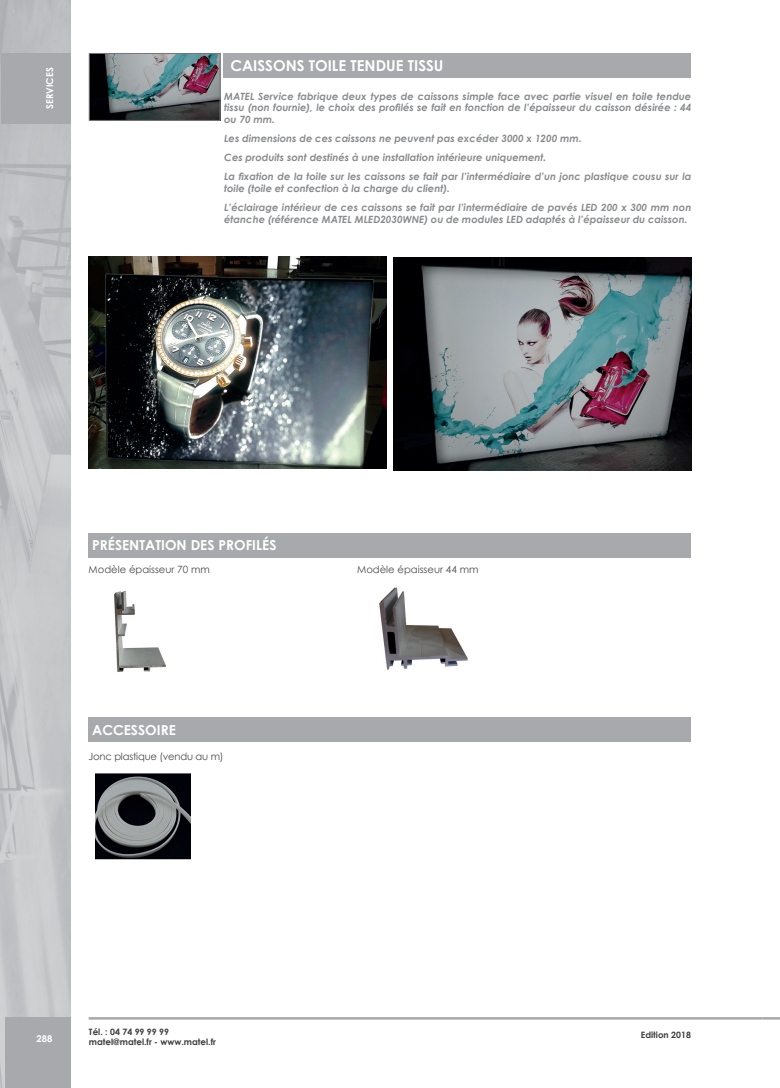
<style>
.page{position:relative;width:780px;height:1088px;background:#fff}
.page>*{position:absolute;margin:0;border:0;box-sizing:border-box;transform-origin:0 0}
.t1{font:700 15px "Century Gothic";color:#fff}
.t2{font:700 13.75px "Century Gothic";color:#fff}
.t3{font:italic 700 10px/19px "Century Gothic";color:#898b8e}
.t4{font:10px "Century Gothic";color:#4b4c4d}
.t5{font:10px "Century Gothic";letter-spacing:-.02em;color:#4b4c4d}
.t6{font:700 9.38px "Century Gothic";color:#fff}
.t7{font:700 8.75px/10.5px "Century Gothic";color:#3e3e3f}
</style>
<div class="page">
<img style="left:0;top:0;width:71px;height:1088px">
<div style="left:5px;top:1017px;width:66px;height:71px;background:#a8a9ad"></div>
<div style="left:2px;top:53px;width:69px;height:70px;background:#a8a9ad"></div>
<hr style="left:89px;top:1017px;width:673px;height:2px;background:#a8a9ad">
<svg style="left:762px;top:1017px;width:18px;height:2px"></svg>
<div style="left:223px;top:53px;width:468px;height:25px;background:#a8a9ad"></div>
<img style="left:91px;top:55px;width:127px;height:64px">
<div style="left:89px;top:53px;width:131px;height:68px;border:1px solid #76787b"></div>
<img style="left:89px;top:256px;width:297px;height:213px">
<img style="left:393px;top:258px;width:298px;height:212px">
<img style="left:379px;top:587px;width:89px;height:83px">
<img style="left:114px;top:591px;width:52px;height:81px">
<img style="left:96px;top:773px;width:94px;height:87px">
<div style="left:89px;top:533px;width:602px;height:24px;background:#a8a9ad"></div>
<div style="left:89px;top:717px;width:602px;height:25px;background:#a8a9ad"></div>
<p class="t6" style="left:43px;top:109px;width:43px;rotate:-90deg">SERVICES</p>
<h1 class="t1" style="left:230px;top:54px;width:215px">CAISSONS TOILE TENDUE TISSU</h1>
<p class="t3" style="left:224px;top:90px;width:468px;line-height:11.9px;text-align:justify">MATEL Service fabrique deux types de caissons simple face avec partie visuel en toile tendue tissu (non fournie), le choix des profilés se fait en fonction de l’épaisseur du caisson désirée : 44 ou 70 mm.</p>
<p class="t3" style="left:224px;top:129px;width:468px">Les dimensions de ces caissons ne peuvent pas excéder 3000 x 1200 mm.<br>Ces produits sont destinés à une installation intérieure uniquement.<br>La fixation de la toile sur les caissons se fait par l’intermédiaire d’un jonc plastique cousu sur la</p>
<p class="t3" style="left:224px;top:179px;width:468px">toile (toile et confection à la charge du client).<br>L’éclairage intérieur de ces caissons se fait par l’intermédiaire de pavés LED 200 x 300 mm non</p>
<p class="t3" style="left:224px;top:209px;width:464px">étanche (référence MATEL MLED2030WNE) ou de modules LED adaptés à l’épaisseur du caisson.</p>
<h2 class="t2" style="left:92px;top:535px;width:186px">PRÉSENTATION DES PROFILÉS</h2>
<p class="t4" style="left:89px;top:562px;width:123px">Modèle épaisseur 70 mm</p>
<p class="t4" style="left:357px;top:562px;width:123px">Modèle épaisseur 44 mm</p>
<h2 class="t2" style="left:92px;top:719px;width:85px">ACCESSOIRE</h2>
<p class="t5" style="left:89px;top:750px;width:136px">Jonc plastique (vendu au m)</p>
<p class="t6" style="left:37px;top:1031px;width:17px">288</p>
<p class="t7" style="left:89px;top:1026px;width:128px">Tél. : 04 74 99 99 99 matel@matel.fr - www.matel.fr</p>
<p class="t7" style="left:640px;top:1029px;width:52px">Edition 2018</p>
</div>
